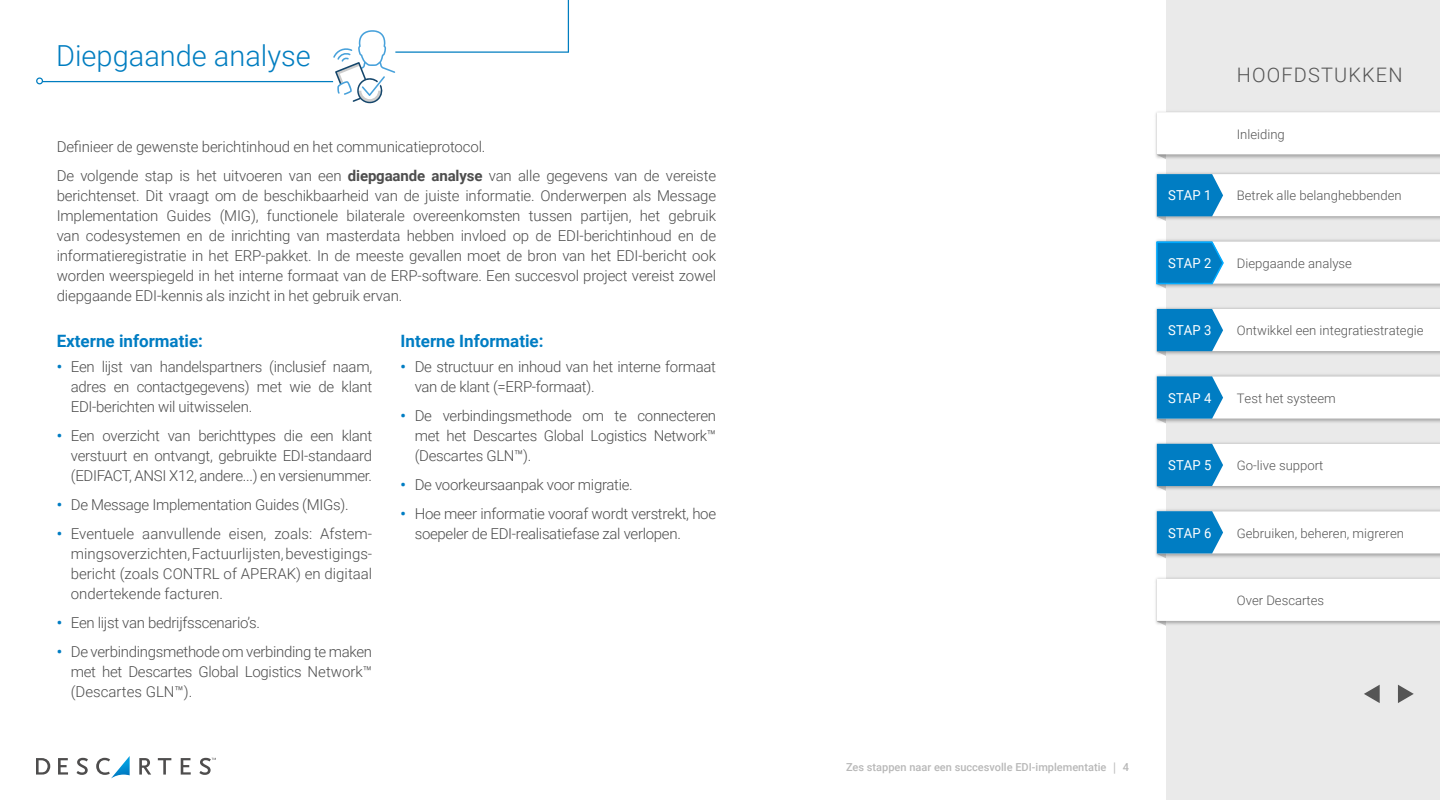
<style>
.page{position:relative;width:1440px;height:800px;background:#fff}
.page>*{position:absolute;margin:0;border:0;box-sizing:border-box;transform-origin:0 0}
.t1{font:300 29px "Roboto";color:#007dc0}
.t2{font:300 20px "Roboto";letter-spacing:.055em;color:#555}
.t3{font:700 17px "Roboto";color:#007dc3}
.t4{font:300 15px/20px "Roboto";letter-spacing:-.02em;color:#4d4d4d;text-align:justify}
.t5{font:13.7px "Roboto";letter-spacing:.01em;color:#fff;scale:.95 1}
.t6{font:300 13.1px "Roboto";color:#555}
.t7{font:500 11px "Roboto";color:#b8b8b8}
.s1{font-weight:700}
.s2{font-weight:700;color:#007dc3}
.s3{font-family:"Helvetica Neue";font-weight:700}
</style>
<div class="page">
<div style="left:1166px;top:0;width:274px;height:800px;background:#eaeaea"></div>
<img style="left:1155px;top:307px;width:285px;height:47px">
<img style="left:1155px;top:374px;width:285px;height:48px">
<img style="left:1155px;top:442px;width:285px;height:47px">
<img style="left:1155px;top:509px;width:285px;height:48px">
<img style="left:1155px;top:577px;width:285px;height:47px">
<svg style="left:1157px;top:579px;width:283px;height:47px;background:#f9f9f9"></svg>
<svg style="left:1398px;top:685px;width:16px;height:18px"></svg>
<svg style="left:1364px;top:685px;width:16px;height:18px"></svg>
<img style="left:1155px;top:111px;width:285px;height:47px">
<svg style="left:1157px;top:112px;width:283px;height:109px"></svg>
<svg style="left:1157px;top:309px;width:283px;height:47px;background:#c8e0ee"></svg>
<svg style="left:1157px;top:376px;width:283px;height:48px;background:#c8e0ed"></svg>
<svg style="left:1157px;top:444px;width:283px;height:47px;background:#c8e0ee"></svg>
<svg style="left:1157px;top:511px;width:283px;height:47px;background:#c7e0ed"></svg>
<svg style="left:36px;top:758px;width:14px;height:17px"></svg>
<svg style="left:58px;top:758px;width:10px;height:17px"></svg>
<svg style="left:76px;top:758px;width:12px;height:17px"></svg>
<svg style="left:139px;top:758px;width:12px;height:17px"></svg>
<svg style="left:158px;top:758px;width:13px;height:17px"></svg>
<svg style="left:181px;top:758px;width:10px;height:17px"></svg>
<svg style="left:199px;top:758px;width:17px;height:17px"></svg>
<svg style="left:96px;top:756px;width:34px;height:22px"></svg>
<svg style="left:1155px;top:241px;width:285px;height:48px;background:#c7e0ee"></svg>
<hr style="left:43px;top:81px;width:290px;height:1px;background:#007dc0">
<hr style="left:395px;top:51px;width:174px;height:2px;background:#007dc0">
<hr style="left:568px;top:0;width:1px;height:52px;background:#007dc0">
<div style="left:36px;top:77px;width:7px;height:7px;border:1px solid #007dc0;border-radius:50%"></div>
<svg style="left:333px;top:30px;width:62px;height:74px"></svg>
<h1 class="t1" style="left:56px;top:36px;width:256px">Diepgaande analyse</h1>
<p class="t4" style="left:57px;top:132px;width:661px;line-height:29px">Definieer de gewenste berichtinhoud en het communicatieprotocol.<br>De volgende stap is het uitvoeren van een <span class="s1">diepgaande analyse</span> van alle gegevens van de vereiste</p>
<p class="t4" style="left:57px;top:185px;width:661px">berichtenset. Dit vraagt om de beschikbaarheid van de juiste informatie. Onderwerpen als Message Implementation Guides (MIG), functionele bilaterale overeenkomsten tussen partijen, het gebruik van codesystemen en de inrichting van masterdata hebben invloed op de EDI-berichtinhoud en de informatieregistratie in het ERP-pakket. In de meeste gevallen moet de bron van het EDI-bericht ook worden weerspiegeld in het interne formaat van de ERP-software. Een succesvol project vereist zowel diepgaande EDI-kennis als inzicht in het gebruik ervan.</p>
<p class="t3" style="left:57px;top:329px;width:148px">Externe informatie:</p>
<p class="t4" style="left:71px;top:356px;width:303px;text-indent:-14px"><span class="s2">•</span> Een lijst van handelspartners (inclusief naam, adres en contactgegevens) met wie de klant EDI-berichten wil uitwisselen.</p>
<p class="t4" style="left:71px;top:425px;width:303px;text-indent:-14px"><span class="s2">•</span> Een overzicht van berichttypes die een klant verstuurt en ontvangt, gebruikte EDI-standaard (EDIFACT, ANSI X12, andere...) en versienummer.</p>
<p class="t4" style="left:57px;top:494px;width:293px"><span class="s2">•</span> De Message Implementation Guides (MIGs).</p>
<p class="t4" style="left:71px;top:523px;width:303px;text-indent:-14px"><span class="s2">•</span> Eventuele aanvullende eisen, zoals: Afstem&shy;mingsoverzichten, Factuurlijsten, bevestigings&shy;bericht (zoals CONTRL of APERAK) en digitaal ondertekende facturen.</p>
<p class="t4" style="left:57px;top:612px;width:205px"><span class="s2">•</span> Een lijst van bedrijfsscenario’s.</p>
<p class="t4" style="left:71px;top:641px;width:303px;text-indent:-14px"><span class="s2">•</span> De verbindingsmethode om verbinding te maken met het Descartes Global Logistics Network™ (Descartes GLN™).</p>
<p class="t3" style="left:401px;top:329px;width:145px">Interne Informatie:</p>
<p class="t4" style="left:415px;top:356px;width:303px;text-indent:-14px"><span class="s2">•</span> De structuur en inhoud van het interne formaat van de klant (=ERP-formaat).</p>
<p class="t4" style="left:415px;top:405px;width:303px;text-indent:-14px"><span class="s2">•</span> De verbindingsmethode om te connecteren met het Descartes Global Logistics Network™ (Descartes GLN™).</p>
<p class="t4" style="left:401px;top:474px;width:234px"><span class="s2">•</span> De voorkeursaanpak voor migratie.</p>
<p class="t4" style="left:415px;top:503px;width:303px;text-indent:-14px"><span class="s2">•</span> Hoe meer informatie vooraf wordt verstrekt, hoe soepeler de EDI-realisatiefase zal verlopen.</p>
<h2 class="t2" style="left:1237px;top:61px;width:167px">HOOFDSTUKKEN</h2>
<p class="t6" style="left:1237px;top:125px;width:50px">Inleiding</p>
<p class="t5" style="left:1168px;top:186px;width:47px">STAP 1</p>
<p class="t6" style="left:1237px;top:186px;width:166px">Betrek alle belanghebbenden</p>
<p class="t5" style="left:1168px;top:253px;width:47px">STAP 2</p>
<p class="t6" style="left:1237px;top:254px;width:117px">Diepgaande analyse</p>
<p class="t5" style="left:1168px;top:321px;width:47px">STAP 3</p>
<p class="t6" style="left:1237px;top:321px;width:188px">Ontwikkel een integratiestrategie</p>
<p class="t5" style="left:1168px;top:388px;width:47px">STAP 4</p>
<p class="t6" style="left:1237px;top:389px;width:100px">Test het systeem</p>
<p class="t5" style="left:1168px;top:456px;width:47px">STAP 5</p>
<p class="t6" style="left:1237px;top:456px;width:88px">Go-live support</p>
<p class="t5" style="left:1168px;top:523px;width:47px">STAP 6</p>
<p class="t6" style="left:1237px;top:524px;width:169px">Gebruiken, beheren, migreren</p>
<p class="t6" style="left:1237px;top:591px;width:89px">Over Descartes</p>
<p class="t7" style="left:846px;top:759px;width:285px">Zes stappen naar een succesvolle EDI-implementatie <span class="s3">│</span> 4</p>
</div>
